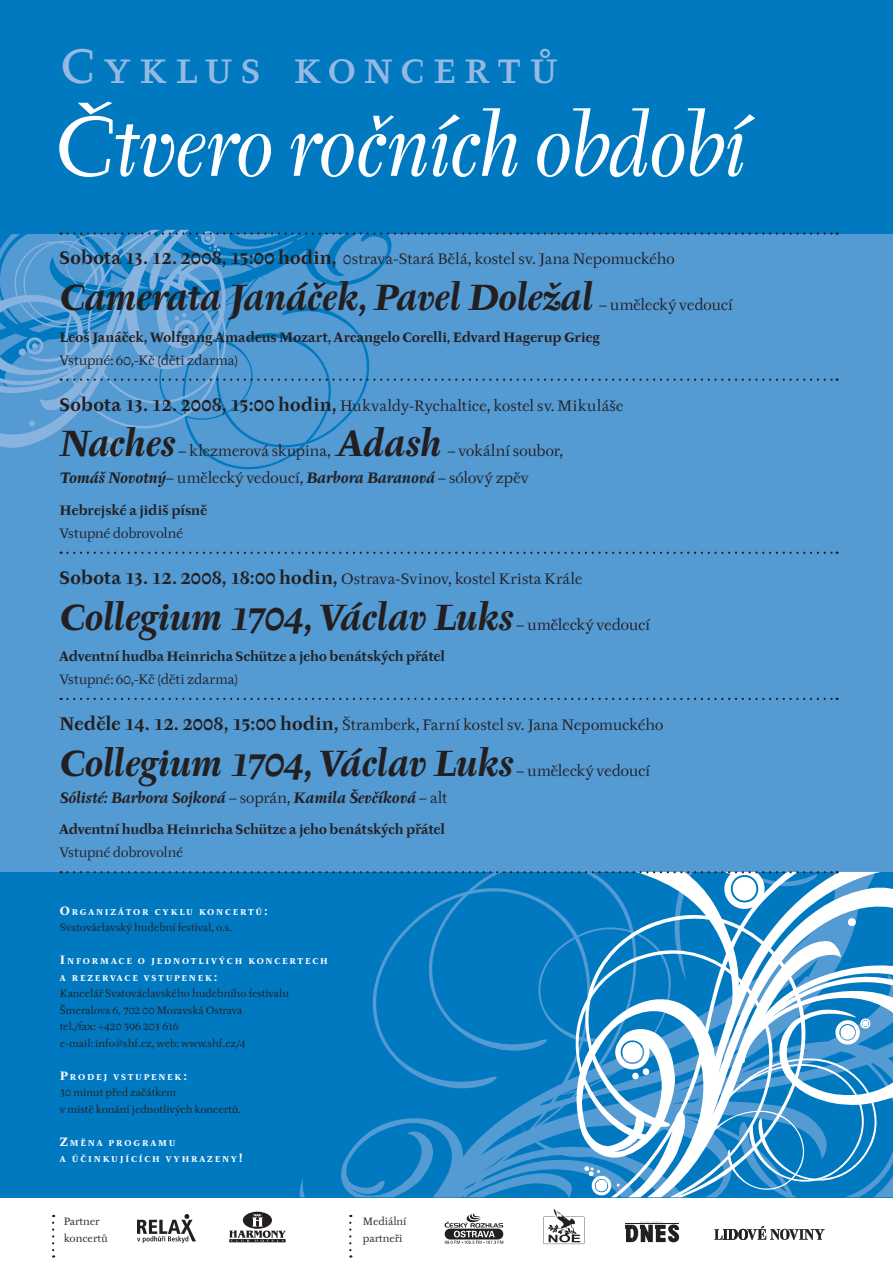
<style>
.page{position:relative;width:893px;height:1276px;background:#fff}
.page>*{position:absolute;margin:0;border:0;box-sizing:border-box;transform-origin:0 0}
.t1{font:italic 84px "Tyfa ITCCE";letter-spacing:-.025em;color:#fff}
.t2{font:48px "Tyfa Text Caps";letter-spacing:.175em;color:#95b9e2}
.t3{font:italic 700 36px "Tyfa ITC";letter-spacing:-.025em;color:#231f20}
.t4{font:15px/27px "Tyfa ITC";letter-spacing:-.01em;color:#231f20}
.t5{font:italic 700 15px "Tyfa ITC";letter-spacing:-.01em;color:#231f20}
.t6{font:700 13.5px "Tyfa ITC";letter-spacing:-.01em;color:#231f20}
.t7{font:13.5px "Tyfa ITC";letter-spacing:-.02em;color:#231f20}
.t8{font:10.5px/16.5px "Tyfa ITC";color:#231f20}
.t9{font:700 8.4px/16.5px "Tyfa ITC";letter-spacing:.215em;color:#fff}
.s1{font-weight:700;font-size:18px}
.s2{font-weight:700;font-style:italic}
.s3{font-weight:400;font-style:normal}
.s4{font-size:12px}
</style>
<div class="page">
<div style="left:0;top:0;width:893px;height:1197px;background:#0079c1"></div>
<div style="left:0;top:234px;width:893px;height:638px;background:#549ad3"></div>
<svg style="left:52px;top:1214px;width:2px;height:43px"></svg>
<svg style="left:349px;top:1214px;width:2px;height:43px"></svg>
<img style="left:138px;top:1214px;width:58px;height:28px">
<img style="left:444px;top:1213px;width:60px;height:31px">
<svg style="left:543px;top:1209px;width:41px;height:35px"></svg>
<svg style="left:625px;top:1221px;width:55px;height:21px"></svg>
<svg style="left:229px;top:1211px;width:57px;height:31px"></svg>
<svg style="left:714px;top:1225px;width:111px;height:15px"></svg>
<svg style="left:152px;top:229px;width:240px;height:241px"></svg>
<svg style="left:0;top:230px;width:229px;height:228px"></svg>
<svg style="left:61px;top:232px;width:777px;height:3px"></svg>
<svg style="left:61px;top:378px;width:777px;height:3px"></svg>
<svg style="left:61px;top:551px;width:777px;height:3px"></svg>
<svg style="left:61px;top:698px;width:777px;height:2px"></svg>
<svg style="left:61px;top:871px;width:832px;height:327px"></svg>
<h2 class="t2" style="left:62px;top:38px;width:498px">Cyklus koncertů</h2>
<h1 class="t1" style="left:53px;top:105px;width:696px">Čtvero ročních období</h1>
<p class="t4" style="left:60px;top:246px;width:617px"><span class="s1">Sobota 13. 12. 2008, 15:00 hodin,</span> 0strava-Stará Bělá, kostel sv. Jana Nepomuckého</p>
<h3 class="t3" style="left:60px;top:280px;width:535px">Camerata Janáček, Pavel Doležal</h3>
<p class="t4" style="left:599px;top:292px;width:135px">– umělecký vedoucí</p>
<p class="t6" style="left:60px;top:330px;width:542px">Leoš Janáček, Wolfgang Amadeus Mozart, Arcangelo Corelli, Edvard Hagerup Grieg</p>
<p class="t7" style="left:60px;top:353px;width:180px">Vstupné: 60,-Kč (děti zdarma)</p>
<p class="t4" style="left:60px;top:392px;width:565px"><span class="s1">Sobota 13. 12. 2008, 15:00 hodin,</span> Hukvaldy-Rychaltice, kostel sv. Mikuláše</p>
<h3 class="t3" style="left:60px;top:426px;width:118px">Naches</h3>
<h3 class="t3" style="left:338px;top:426px;width:106px">Adash</h3>
<p class="t4" style="left:60px;top:438px;width:505px;text-indent:388px">– vokální soubor,<br><span class="s2">Tomáš Novotný</span>– umělecký vedoucí, <span class="s2">Barbora Baranová</span> – sólový zpěv</p>
<p class="t6" style="left:60px;top:503px;width:149px">Hebrejské a jidiš písně</p>
<p class="t7" style="left:60px;top:526px;width:125px">Vstupné dobrovolné</p>
<p class="t4" style="left:60px;top:565px;width:524px"><span class="s1">Sobota 13. 12. 2008, 18:00 hodin,</span> Ostrava-Svinov, kostel Krista Krále</p>
<h3 class="t3" style="left:60px;top:599px;width:456px">Collegium 1704, Václav Luks</h3>
<p class="t4" style="left:178px;top:438px;width:154px">– klezmerová skupina,</p>
<p class="t4" style="left:516px;top:611px;width:135px">– umělecký vedoucí</p>
<p class="t6" style="left:60px;top:649px;width:387px">Adventní hudba Heinricha Schütze a jeho benátských přátel</p>
<p class="t7" style="left:60px;top:672px;width:180px">Vstupné: 60,-Kč (děti zdarma)</p>
<p class="t4" style="left:60px;top:712px;width:606px"><span class="s1">Neděle 14. 12. 2008, 15:00 hodin,</span> Štramberk, Farní kostel sv. Jana Nepomuckého</p>
<h3 class="t3" style="left:60px;top:745px;width:456px">Collegium 1704, Václav Luks</h3>
<p class="t4" style="left:516px;top:757px;width:135px">– umělecký vedoucí</p>
<p class="t5" style="left:60px;top:790px;width:389px">Sólisté: Barbora Sojková <span class="s3">– soprán,</span> Kamila Ševčíková <span class="s3">– alt</span></p>
<p class="t6" style="left:60px;top:822px;width:387px">Adventní hudba Heinricha Schütze a jeho benátských přátel</p>
<p class="t7" style="left:60px;top:845px;width:125px">Vstupné dobrovolné</p>
<p class="t9" style="left:60px;top:903px;width:210px"><span class="s4">O</span>RGANIZÁTOR CYKLU KONCERTŮ<span class="s4">:</span></p>
<p class="t8" style="left:60px;top:919px;width:173px">Svatováclavský hudební festival, o.s.</p>
<p class="t9" style="left:60px;top:953px;width:270px"><span class="s4">I</span>NFORMACE O JEDNOTLIVÝCH KONCERTECH<br>A REZERVACE VSTUPENEK<span class="s4">:</span></p>
<p class="t8" style="left:60px;top:985px;width:231px">Kancelář Svatováclavského hudebního festivalu Šmeralova 6, 702 00 Moravská Ostrava<br>tel./fax: +420 596 203 616<br>e-mail: info@shf.cz, web: www.shf.cz/4</p>
<p class="t9" style="left:60px;top:1068px;width:129px"><span class="s4">P</span>RODEJ VSTUPENEK<span class="s4">:</span></p>
<p class="t8" style="left:60px;top:1084px;width:183px">30 minut před začátkem<br>v místě konání jednotlivých koncertů.</p>
<p class="t9" style="left:60px;top:1134px;width:184px"><span class="s4">Z</span>MĚNA PROGRAMU<br>A ÚČINKUJÍCÍCH VYHRAZENY<span class="s4">!</span></p>
<p class="t8" style="left:64px;top:1214px;width:46px">Partner koncertů</p>
<p class="t8" style="left:363px;top:1214px;width:45px">Mediální partneři</p>
</div>
